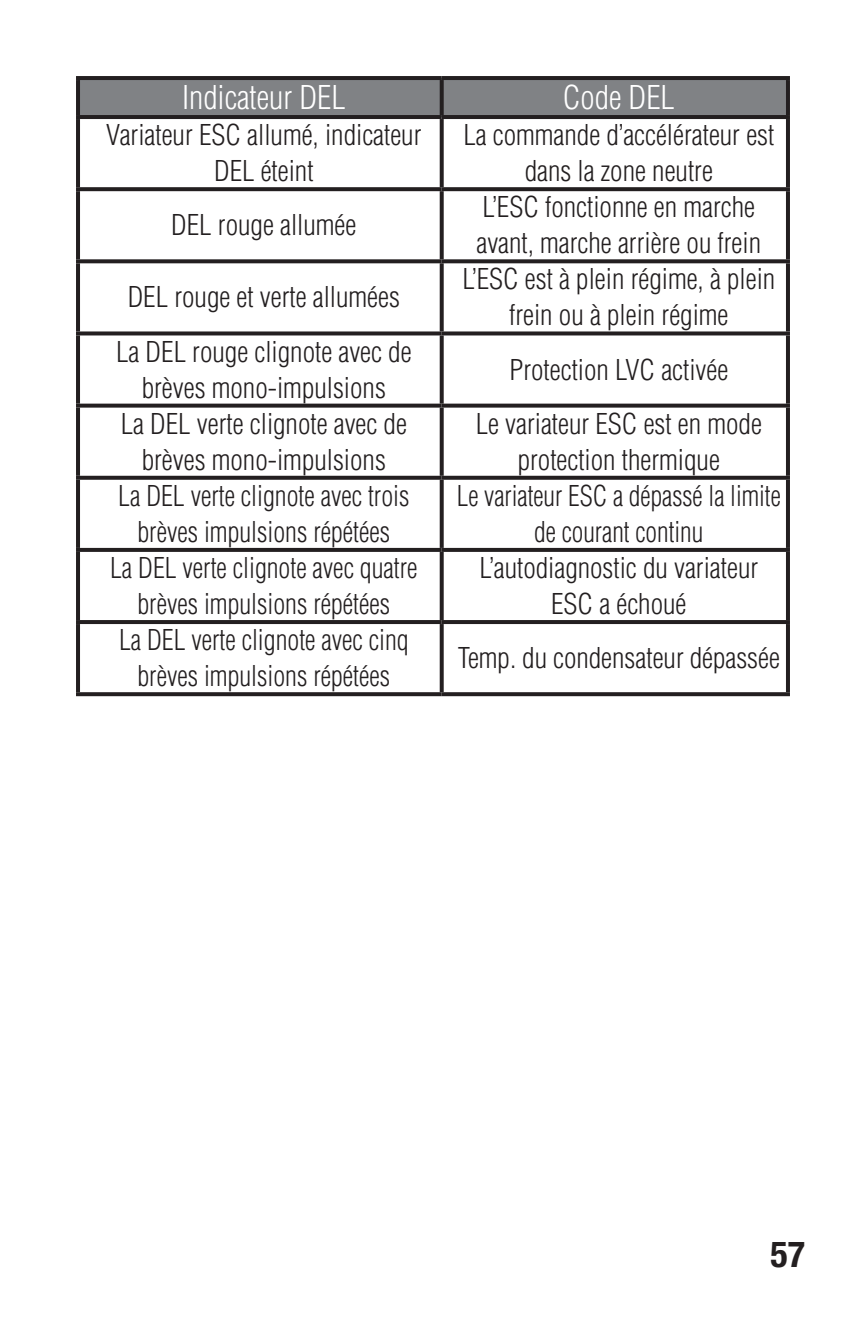
<style>
.page{position:relative;width:866px;height:1320px;background:#fff}
.page>*{position:absolute;margin:0;border:0;box-sizing:border-box;transform-origin:0 0}
.t1{font:700 condensed 36px "Helvetica Neue LT Std";color:#231f20}
.body{font:300 condensed 32px "Helvetica LT Std";color:#fff}
.body-2{font:300 condensed 28px/36px "Helvetica LT Std";color:#231f20;text-align:center}
.body-3{font:300 condensed 28px/36px "Helvetica LT Std";color:#231f20;text-align:center;scale:.95 1}
.body-4{font:300 condensed 28px/36px "Helvetica LT Std";color:#231f20;text-align:center;scale:.93 1}
</style>
<div class="page">
<div style="left:80px;top:80px;width:706px;height:35px;background:#808285"></div>
<hr style="left:76px;top:76px;width:366px;height:4px;background:#231f20">
<hr style="left:76px;top:80px;width:4px;height:35px;background:#231f20">
<hr style="left:442px;top:76px;width:348px;height:4px;background:#231f20">
<svg style="left:440px;top:80px;width:4px;height:35px"></svg>
<hr style="left:786px;top:80px;width:4px;height:35px;background:#231f20">
<hr style="left:76px;top:115px;width:366px;height:4px;background:#231f20">
<hr style="left:76px;top:119px;width:4px;height:68px;background:#231f20">
<hr style="left:442px;top:115px;width:348px;height:4px;background:#231f20">
<svg style="left:440px;top:119px;width:4px;height:68px"></svg>
<hr style="left:786px;top:119px;width:4px;height:68px;background:#231f20">
<svg style="left:76px;top:187px;width:366px;height:4px"></svg>
<hr style="left:76px;top:191px;width:4px;height:68px;background:#231f20">
<svg style="left:442px;top:187px;width:348px;height:4px"></svg>
<svg style="left:440px;top:191px;width:4px;height:68px"></svg>
<hr style="left:786px;top:191px;width:4px;height:68px;background:#231f20">
<svg style="left:76px;top:259px;width:366px;height:4px"></svg>
<hr style="left:76px;top:263px;width:4px;height:68px;background:#231f20">
<svg style="left:442px;top:259px;width:348px;height:4px"></svg>
<svg style="left:440px;top:263px;width:4px;height:68px"></svg>
<hr style="left:786px;top:263px;width:4px;height:68px;background:#231f20">
<svg style="left:76px;top:331px;width:366px;height:4px"></svg>
<hr style="left:76px;top:335px;width:4px;height:68px;background:#231f20">
<svg style="left:442px;top:331px;width:348px;height:4px"></svg>
<svg style="left:440px;top:335px;width:4px;height:68px"></svg>
<hr style="left:786px;top:335px;width:4px;height:68px;background:#231f20">
<svg style="left:76px;top:403px;width:366px;height:4px"></svg>
<hr style="left:76px;top:407px;width:4px;height:68px;background:#231f20">
<svg style="left:442px;top:403px;width:348px;height:4px"></svg>
<svg style="left:440px;top:407px;width:4px;height:68px"></svg>
<hr style="left:786px;top:407px;width:4px;height:68px;background:#231f20">
<svg style="left:76px;top:475px;width:366px;height:4px"></svg>
<hr style="left:76px;top:479px;width:4px;height:69px;background:#231f20">
<svg style="left:442px;top:475px;width:348px;height:4px"></svg>
<svg style="left:440px;top:479px;width:4px;height:69px"></svg>
<hr style="left:786px;top:479px;width:4px;height:69px;background:#231f20">
<svg style="left:76px;top:548px;width:366px;height:4px"></svg>
<hr style="left:76px;top:552px;width:4px;height:68px;background:#231f20">
<svg style="left:442px;top:548px;width:348px;height:4px"></svg>
<svg style="left:440px;top:552px;width:4px;height:68px"></svg>
<hr style="left:786px;top:552px;width:4px;height:68px;background:#231f20">
<hr style="left:76px;top:620px;width:366px;height:4px;background:#231f20">
<hr style="left:76px;top:624px;width:4px;height:68px;background:#231f20">
<hr style="left:442px;top:620px;width:348px;height:4px;background:#231f20">
<svg style="left:440px;top:624px;width:4px;height:68px"></svg>
<hr style="left:786px;top:624px;width:4px;height:68px;background:#231f20">
<svg style="left:76px;top:692px;width:366px;height:4px"></svg>
<svg style="left:442px;top:692px;width:348px;height:4px"></svg>
<p class="body" style="left:182px;top:77px;width:165px">Indicateur DEL</p>
<p class="body" style="left:563px;top:77px;width:113px">Code DEL</p>
<p class="body-2" style="left:106px;top:117px;width:317px">Variateur ESC allumé, indicateur<br>DEL éteint</p>
<p class="body-2" style="left:463px;top:117px;width:312px">La commande d’accélérateur est dans la zone neutre</p>
<p class="body-2" style="left:171px;top:207px;width:187px">DEL rouge allumée</p>
<p class="body-2" style="left:476px;top:189px;width:286px;text-align:left">L’ESC fonctionne en marche avant, marche arrière ou frein</p>
<p class="body-2" style="left:128px;top:279px;width:274px">DEL rouge et verte allumées</p>
<p class="body-2" style="left:116px;top:333px;width:297px">La DEL rouge clignote avec de brèves mono-impulsions</p>
<p class="body-2" style="left:462px;top:261px;width:314px">L’ESC est à plein régime, à plein frein ou à plein régime</p>
<p class="body-2" style="left:509px;top:351px;width:220px">Protection LVC activée</p>
<p class="body-2" style="left:121px;top:405px;width:288px">La DEL verte clignote avec de brèves mono-impulsions</p>
<p class="body-2" style="left:476px;top:405px;width:288px">Le variateur ESC est en mode protection thermique</p>
<p class="body-3" style="left:118px;top:477px;width:308px">La DEL verte clignote avec trois brèves impulsions répétées</p>
<p class="body-4" style="left:457px;top:477px;width:350px">Le variateur ESC a dépassé la limite de courant continu</p>
<p class="body-3" style="left:110px;top:549px;width:325px">La DEL verte clignote avec quatre brèves impulsions répétées</p>
<p class="body-2" style="left:479px;top:549px;width:280px">L’autodiagnostic du variateur<br>ESC a échoué</p>
<p class="body-3" style="left:119px;top:622px;width:306px">La DEL verte clignote avec cinq brèves impulsions répétées</p>
<p class="body-2" style="left:458px;top:640px;width:324px">Temp. du condensateur dépassée</p>
<p class="t1" style="left:770px;top:1232px;width:36px">57</p>
</div>
